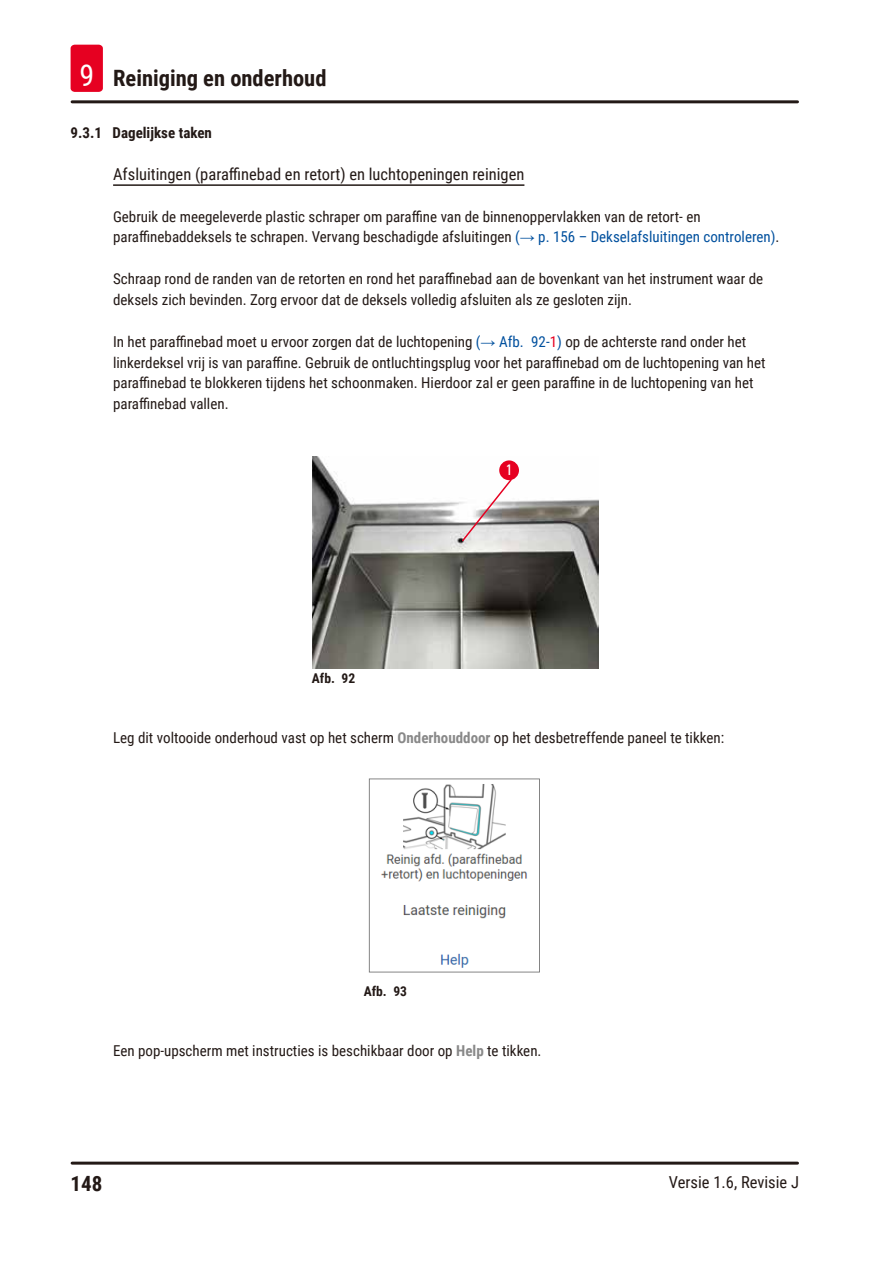
<style>
.page{position:relative;width:893px;height:1263px;background:#fff}
.page>*{position:absolute;margin:0;border:0;box-sizing:border-box;transform-origin:0 0}
.t1{font:700 22.5px "Roboto Condensed";color:#231916}
.t2{font:700 21px "Roboto Condensed";color:#231916}
.I_Topic{font:16.5px "Roboto Condensed";color:#231916}
.Description_text{font:15px/20.9px "Roboto Condensed";color:#231916}
.t3{font:700 15px "Roboto Condensed";color:#231916}
.t4{font:condensed 15px "Univers";color:#fff}
.t5{font:700 13.5px "Roboto Condensed";color:#231916}
.s1{font-weight:400;font-size:30px;color:#fff}
.s2{color:#00509e}
.s3{font-family:"Arial";color:#00509e}
.s4{color:#e60021}
.s5{font-weight:700;color:#898989}
</style>
<div class="page">
<hr style="left:72px;top:1161px;width:725px;height:3px;background:#231916">
<hr style="left:72px;top:100px;width:725px;height:3px;background:#231916">
<div style="left:71px;top:45px;width:32px;height:47px;background:#e60021;border-radius:4px"></div>
<hr style="left:113px;top:184px;width:411px;height:2px;background:#231916">
<img style="left:312px;top:456px;width:286px;height:212px">
<svg style="left:461px;top:478px;width:52px;height:65px"></svg>
<div style="left:499px;top:460px;width:20px;height:20px;background:#e60021;border-radius:50%"></div>
<img style="left:368px;top:778px;width:172px;height:195px">
<h1 class="t1" style="left:79px;top:63px;width:249px"><span class="s1">9</span> Reiniging en onderhoud</h1>
<p class="t3" style="left:71px;top:122px;width:143px">9.3.1 Dagelijkse taken</p>
<p class="I_Topic" style="left:113px;top:162px;width:413px">Afsluitingen (paraffinebad en retort) en luchtopeningen reinigen</p>
<p class="Description_text" style="left:113px;top:205px;width:668px">Gebruik de meegeleverde plastic schraper om paraffine van de binnenoppervlakken van de retort- en paraffinebaddeksels te schrapen. Vervang beschadigde afsluitingen <span class="s2">(</span><span class="s3">→</span> <span class="s2">p. 156 – Dekselafsluitingen controleren)</span>.</p>
<p class="Description_text" style="left:113px;top:268px;width:652px">Schraap rond de randen van de retorten en rond het paraffinebad aan de bovenkant van het instrument waar de deksels zich bevinden. Zorg ervoor dat de deksels volledig afsluiten als ze gesloten zijn.</p>
<p class="Description_text" style="left:113px;top:330px;width:654px">In het paraffinebad moet u ervoor zorgen dat de luchtopening <span class="s2">(</span><span class="s3">→</span> <span class="s2">Afb. 92‑</span><span class="s4">1</span><span class="s2">)</span> op de achterste rand onder het linkerdeksel vrij is van paraffine. Gebruik de ontluchtingsplug voor het paraffinebad om de luchtopening van het paraffinebad te blokkeren tijdens het schoonmaken. Hierdoor zal er geen paraffine in de luchtopening van het paraffinebad vallen.</p>
<p class="t5" style="left:312px;top:669px;width:45px">Afb. 92</p>
<p class="t4" style="left:506px;top:461px;width:8px">1</p>
<p class="Description_text" style="left:113px;top:727px;width:613px">Leg dit voltooide onderhoud vast op het scherm <span class="s5">Onderhouddoor</span> op het desbetreffende paneel te tikken:</p>
<p class="t5" style="left:364px;top:982px;width:45px">Afb. 93</p>
<p class="Description_text" style="left:113px;top:1039px;width:430px">Een pop-upscherm met instructies is beschikbaar door op <span class="s5">Help</span> te tikken.</p>
<h2 class="t2" style="left:71px;top:1169px;width:33px">148</h2>
<p class="I_Topic" style="left:669px;top:1170px;width:132px">Versie 1.6, Revisie J</p>
</div>
